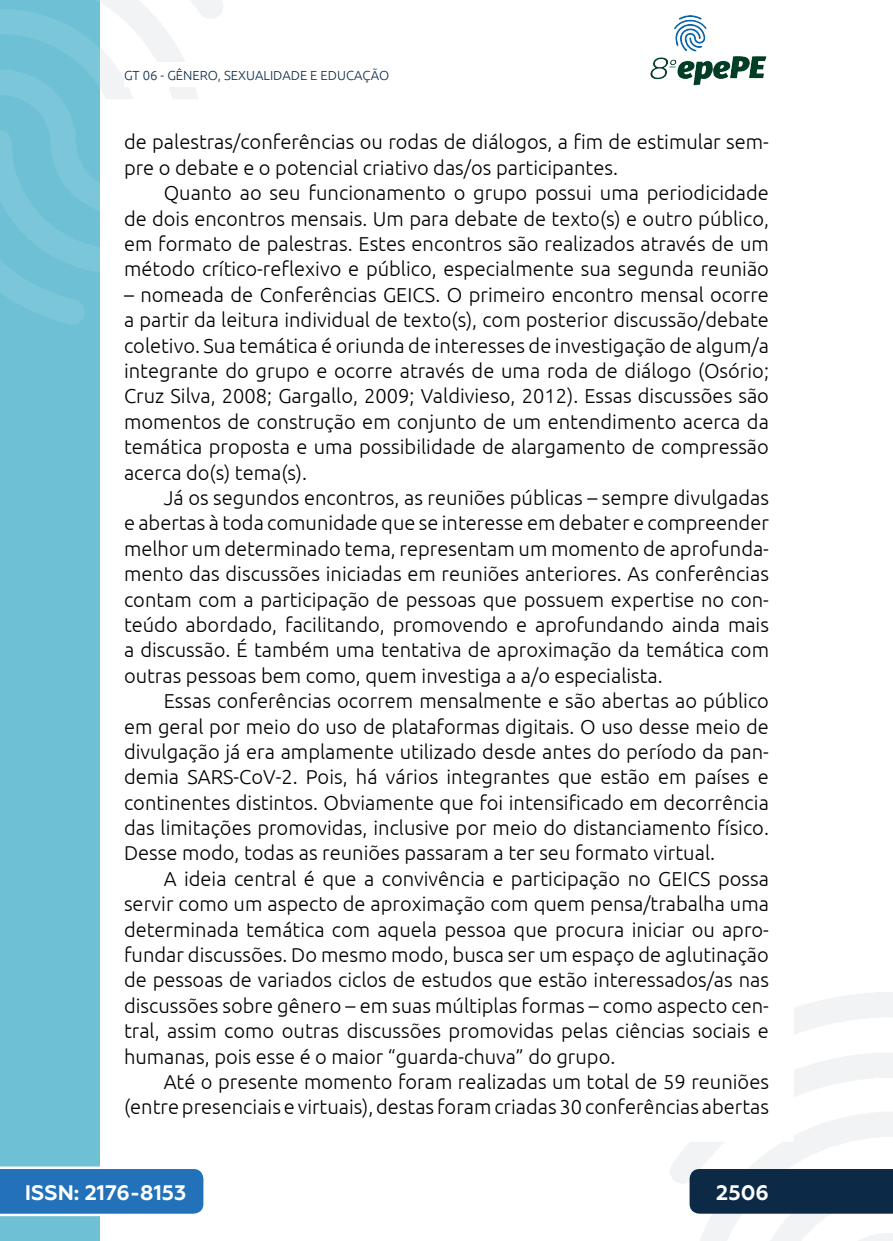
<style>
.page{position:relative;width:893px;height:1241px;background:#fff}
.page>*{position:absolute;margin:0;border:0;box-sizing:border-box;transform-origin:0 0}
.t1{font:700 21px "Geometria";color:#fff}
._5_CORPO{font:300 20.12px/25.4px "Ubuntu";color:#000;text-align:justify}
.t2{font:300 13.12px "Ubuntu";color:#0c2a46}
</style>
<div class="page">
<svg style="left:670px;top:992px;width:223px;height:248px"></svg>
<svg style="left:99px;top:0;width:124px;height:324px"></svg>
<img style="left:650px;top:15px;width:117px;height:71px">
<div style="left:0;top:0;width:99px;height:1240px;background:#6ec0d5"></div>
<svg style="left:0;top:0;width:99px;height:325px"></svg>
<svg style="left:0;top:1166px;width:203px;height:49px;background:#367dbf"></svg>
<div style="left:690px;top:1168px;width:203px;height:45px;background:#0c2a46"></div>
<div style="left:124px;top:62px;width:516px;height:25px;background:#fff"></div>
<p class="t2" style="left:124px;top:67px;width:267px">GT 06 - GÊNERO, SEXUALIDADE E EDUCAÇÃO</p>
<p class="_5_CORPO" style="left:124px;top:129px;width:646px">de palestras/conferências ou rodas de diálogos, a fim de estimular sem&shy;pre o debate e o potencial criativo das/os participantes.</p>
<p class="_5_CORPO" style="left:124px;top:180px;width:646px;text-indent:40px">Quanto ao seu funcionamento o grupo possui uma periodicidade de dois encontros mensais. Um para debate de texto(s) e outro público, em formato de palestras. Estes encontros são realizados através de um método crítico-reflexivo e público, especialmente sua segunda reunião</p>
<p class="_5_CORPO" style="left:124px;top:281px;width:646px">– nomeada de Conferências GEICS. O primeiro encontro mensal ocorre a partir da leitura individual de texto(s), com posterior discussão/debate coletivo. Sua temática é oriunda de interesses de investigação de algum/a integrante do grupo e ocorre através de uma roda de diálogo (Osório; Cruz Silva, 2008; Gargallo, 2009; Valdivieso, 2012). Essas discussões são momentos de construção em conjunto de um entendimento acerca da temática proposta e uma possibilidade de alargamento de compressão acerca do(s) tema(s).</p>
<p class="_5_CORPO" style="left:124px;top:484px;width:646px;text-indent:40px">Já os segundos encontros, as reuniões públicas – sempre divulgadas e abertas à toda comunidade que se interesse em debater e compreender melhor um determinado tema, representam um momento de aprofunda&shy;mento das discussões iniciadas em reuniões anteriores. As conferências contam com a participação de pessoas que possuem expertise no con&shy;teúdo abordado, facilitando, promovendo e aprofundando ainda mais a discussão. É também uma tentativa de aproximação da temática com outras pessoas bem como, quem investiga a a/o especialista.</p>
<p class="_5_CORPO" style="left:124px;top:687px;width:646px;text-indent:40px">Essas conferências ocorrem mensalmente e são abertas ao público em geral por meio do uso de plataformas digitais. O uso desse meio de divulgação já era amplamente utilizado desde antes do período da pan&shy;demia SARS-CoV-2. Pois, há vários integrantes que estão em países e continentes distintos. Obviamente que foi intensificado em decorrência das limitações promovidas, inclusive por meio do distanciamento físico.<br>Desse modo, todas as reuniões passaram a ter seu formato virtual.</p>
<p class="_5_CORPO" style="left:124px;top:865px;width:646px;text-indent:40px">A ideia central é que a convivência e participação no GEICS possa servir como um aspecto de aproximação com quem pensa/trabalha uma determinada temática com aquela pessoa que procura iniciar ou apro&shy;fundar discussões. Do mesmo modo, busca ser um espaço de aglutinação de pessoas de variados ciclos de estudos que estão interessados/as nas discussões sobre gênero – em suas múltiplas formas – como aspecto cen&shy;tral, assim como outras discussões promovidas pelas ciências sociais e humanas, pois esse é o maior “guarda-chuva” do grupo.</p>
<p class="_5_CORPO" style="left:124px;top:1068px;width:646px;text-align:right">Até o presente momento foram realizadas um total de 59 reuniões (entre presenciais e virtuais), destas foram criadas 30 conferências abertas</p>
<p class="t1" style="left:25px;top:1179px;width:163px">ISSN: 2176-8153</p>
<p class="t1" style="left:716px;top:1179px;width:54px">2506</p>
</div>
